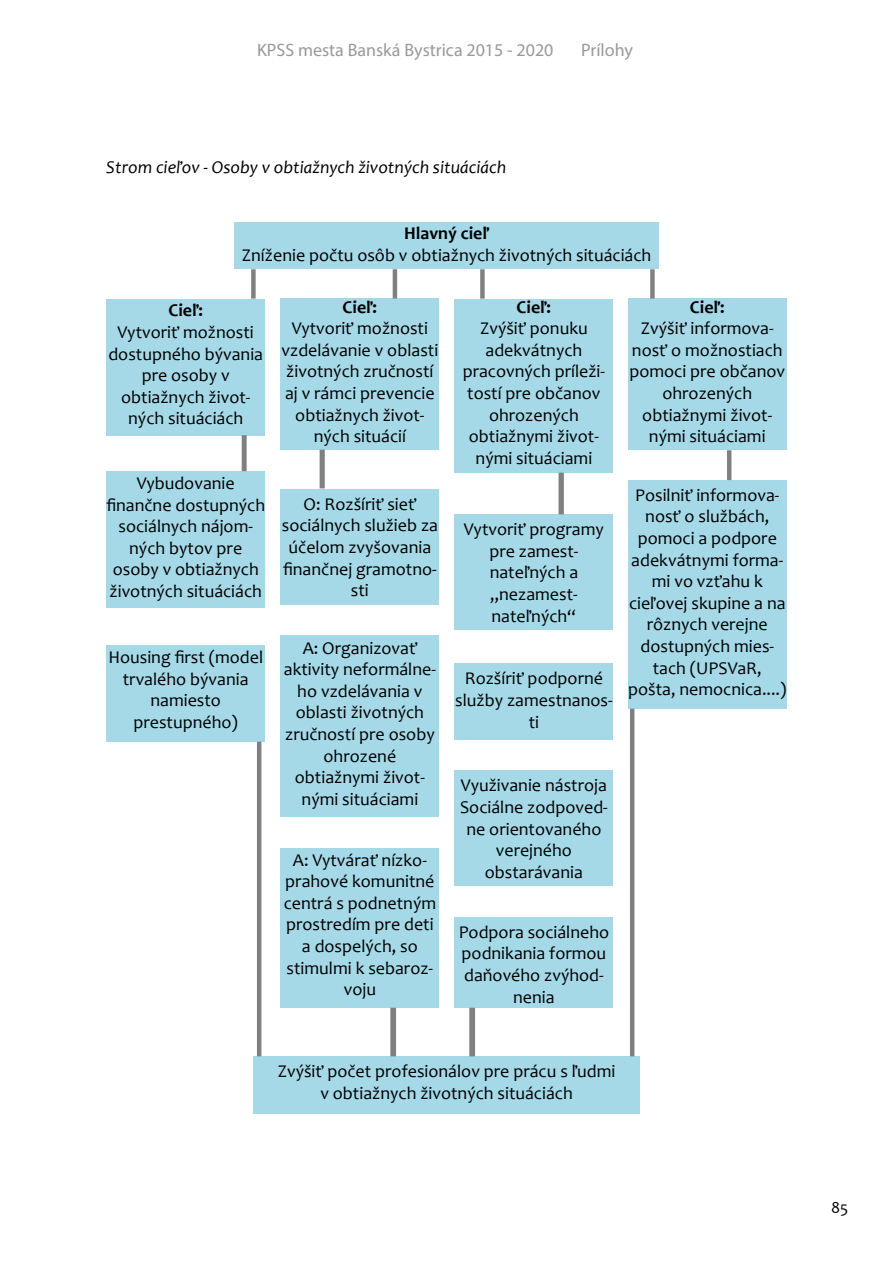
<style>
.page{position:relative;width:893px;height:1263px;background:#fff}
.page>*{position:absolute;margin:0;border:0;box-sizing:border-box;transform-origin:0 0}
.t1{font:18px/21.6px "Candara";color:#000;text-align:center}
.t2{font:italic 18px "Candara";color:#000}
.t3{font:18px "Myriad Pro";color:#999}
.t4{font:700 18px "Candara";color:#000}
.t5{font:16.5px "Candara";color:#000}
</style>
<div class="page">
<div style="left:251px;top:269px;width:5px;height:30px;background:#808080"></div>
<div style="left:242px;top:435px;width:5px;height:36px;background:#808080"></div>
<div style="left:320px;top:449px;width:5px;height:39px;background:#808080"></div>
<div style="left:558px;top:473px;width:6px;height:41px;background:#808080"></div>
<div style="left:469px;top:1008px;width:6px;height:48px;background:#808080"></div>
<hr style="left:630px;top:709px;width:4px;height:347px;background:#808080">
<div style="left:390px;top:1008px;width:6px;height:48px;background:#808080"></div>
<hr style="left:257px;top:742px;width:4px;height:314px;background:#808080">
<hr style="left:727px;top:450px;width:4px;height:30px;background:#808080">
<svg style="left:393px;top:269px;width:4px;height:30px"></svg>
<div style="left:480px;top:269px;width:5px;height:30px;background:#808080"></div>
<div style="left:650px;top:269px;width:5px;height:30px;background:#808080"></div>
<div style="left:234px;top:222px;width:425px;height:47px;background:#a5d9e8"></div>
<div style="left:106px;top:299px;width:159px;height:137px;background:#a5d9e8"></div>
<div style="left:280px;top:299px;width:159px;height:151px;background:#a5d9e8"></div>
<div style="left:454px;top:299px;width:159px;height:174px;background:#a5d9e8"></div>
<div style="left:628px;top:299px;width:159px;height:151px;background:#a5d9e8"></div>
<div style="left:106px;top:471px;width:159px;height:136px;background:#a5d9e8"></div>
<div style="left:280px;top:489px;width:159px;height:115px;background:#a5d9e8"></div>
<div style="left:454px;top:514px;width:159px;height:116px;background:#a5d9e8"></div>
<div style="left:628px;top:480px;width:159px;height:229px;background:#a5d9e8"></div>
<div style="left:454px;top:771px;width:159px;height:115px;background:#a5d9e8"></div>
<div style="left:454px;top:917px;width:159px;height:91px;background:#a5d9e8"></div>
<div style="left:454px;top:664px;width:159px;height:76px;background:#a5d9e8"></div>
<div style="left:253px;top:1056px;width:387px;height:58px;background:#a5d9e8"></div>
<div style="left:280px;top:636px;width:159px;height:181px;background:#a5d9e8"></div>
<div style="left:280px;top:848px;width:159px;height:160px;background:#a5d9e8"></div>
<div style="left:106px;top:645px;width:159px;height:97px;background:#a5d9e8"></div>
<p class="t3" style="left:257px;top:39px;width:298px">KPSS mesta Banská Bystrica 2015 - 2020</p>
<p class="t3" style="left:581px;top:39px;width:53px">Prílohy</p>
<p class="t2" style="left:106px;top:157px;width:401px">Strom cieľov - Osoby v obtiažnych životných situáciách</p>
<p class="t4" style="left:404px;top:223px;width:86px">Hlavný cieľ</p>
<p class="t1" style="left:242px;top:244px;width:411px">Zníženie počtu osôb v obtiažnych životných situáciách</p>
<p class="t4" style="left:168px;top:300px;width:36px">Cieľ:</p>
<p class="t1" style="left:108px;top:321px;width:156px">Vytvoriť možnosti dostupného bývania pre osoby v obtiažnych život&shy;ných situáciách</p>
<p class="t1" style="left:106px;top:472px;width:160px">Vybudovanie finančne dostupných sociálnych nájom&shy;ných bytov pre osoby v obtiažnych životných situáciách</p>
<p class="t1" style="left:108px;top:646px;width:156px">Housing first (model trvalého bývania namiesto prestupného)</p>
<p class="t4" style="left:343px;top:296px;width:36px">Cieľ:</p>
<p class="t1" style="left:281px;top:318px;width:158px">Vytvoriť možnosti vzdelávanie v oblasti životných zručností aj v rámci prevencie obtiažnych život&shy;ných situácií</p>
<p class="t1" style="left:282px;top:493px;width:158px">O: Rozšíriť sieť sociálnych služieb za účelom zvyšovania finančnej gramotno&shy;sti</p>
<p class="t1" style="left:284px;top:637px;width:154px">A: Organizovať aktivity neformálne&shy;ho vzdelávania v oblasti životných zručností pre osoby ohrozené obtiažnymi život&shy;nými situáciami</p>
<p class="t1" style="left:284px;top:849px;width:154px">A: Vytvárať nízko&shy;prahové komunitné centrá s podnetným prostredím pre deti a dospelých, so stimulmi k sebaroz&shy;voju</p>
<p class="t4" style="left:517px;top:296px;width:36px">Cieľ:</p>
<p class="t1" style="left:463px;top:318px;width:144px">Zvýšiť ponuku adekvátnych pracovných príleži&shy;tostí pre občanov ohrozených obtiažnymi život&shy;nými situáciami</p>
<p class="t1" style="left:464px;top:519px;width:141px">Vytvoriť programy pre zamest&shy;nateľných a „nezamest&shy;nateľných“</p>
<p class="t1" style="left:455px;top:668px;width:159px">Rozšíriť podporné služby zamestnanos&shy;ti</p>
<p class="t4" style="left:690px;top:296px;width:36px">Cieľ:</p>
<p class="t1" style="left:629px;top:318px;width:157px">Zvýšiť informova&shy;nosť o možnostiach pomoci pre občanov ohrozených obtiažnymi život&shy;nými situáciami</p>
<p class="t1" style="left:628px;top:484px;width:160px">Posilniť informova&shy;nosť o službách, pomoci a podpore adekvátnymi forma&shy;mi vo vzťahu k cieľovej skupine a na rôznych verejne dostupných mies&shy;tach (UPSVaR, pošta, nemocnica....)</p>
<p class="t1" style="left:460px;top:775px;width:149px">Využivanie nástroja<br>Sociálne zodpoved&shy;ne orientovaného verejného obstarávania</p>
<p class="t1" style="left:459px;top:921px;width:152px">Podpora sociálneho podnikania formou daňového zvýhod&shy;nenia</p>
<p class="t1" style="left:278px;top:1060px;width:339px">Zvýšiť počet profesionálov pre prácu s ľudmi v obtiažnych životných situáciách</p>
<p class="t5" style="left:831px;top:1197px;width:19px">85</p>
</div>
